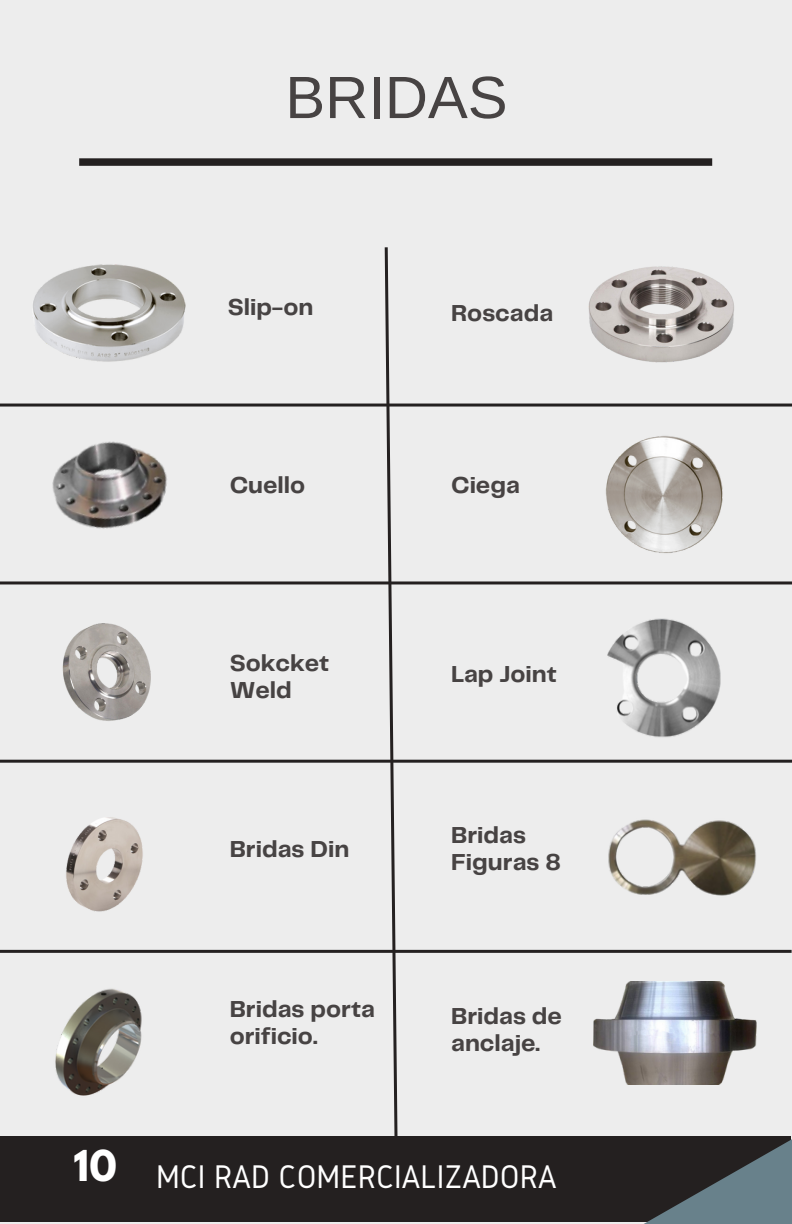
<style>
.page{position:relative;width:792px;height:1224px;background:#ededed}
.page>*{position:absolute;margin:0;border:0;box-sizing:border-box;transform-origin:0 0}
.t1{font:59.6px "Arimo";color:#474343}
.t2{font:34px "Gidole";color:#fff}
.t3{font:700 24px/27px "Telegraf";color:#474343}
</style>
<div class="page">
<div style="left:79px;top:158px;width:633px;height:8px;background:#242020"></div>
<div style="left:0;top:1137px;width:791px;height:85px;background:#242020"></div>
<svg style="left:644px;top:1139px;width:148px;height:85px"></svg>
<img style="left:0;top:264px;width:214px;height:140px">
<img style="left:52px;top:441px;width:115px;height:88px">
<img style="left:605px;top:436px;width:118px;height:117px">
<hr style="left:0;top:404px;width:792px;height:3px;background:#242020">
<hr style="left:0;top:581px;width:792px;height:3px;background:#242020">
<img style="left:62px;top:623px;width:89px;height:98px">
<hr style="left:0;top:760px;width:792px;height:3px;background:#242020">
<img style="left:55px;top:988px;width:87px;height:108px">
<img style="left:66px;top:817px;width:77px;height:95px">
<hr style="left:0;top:950px;width:792px;height:3px;background:#242020">
<img style="left:588px;top:266px;width:146px;height:97px">
<svg style="left:383px;top:247px;width:16px;height:890px"></svg>
<img style="left:607px;top:618px;width:114px;height:120px">
<img style="left:608px;top:819px;width:149px;height:77px">
<img style="left:593px;top:981px;width:164px;height:104px">
<h1 class="t1" style="left:285px;top:64px;width:224px">BRIDAS</h1>
<p class="t3" style="left:228px;top:294px;width:87px">Slip-on</p>
<p class="t3" style="left:230px;top:472px;width:77px">Cuello</p>
<p class="t3" style="left:230px;top:650px;width:101px">Sokcket<br>Weld</p>
<p class="t3" style="left:230px;top:836px;width:121px">Bridas Din</p>
<p class="t3" style="left:451px;top:301px;width:104px">Roscada</p>
<p class="t3" style="left:451px;top:472px;width:70px">Ciega</p>
<p class="t3" style="left:451px;top:662px;width:107px">Lap Joint</p>
<p class="t3" style="left:451px;top:823px;width:111px">Bridas<br>Figuras 8</p>
<p class="t3" style="left:230px;top:997px;width:147px">Bridas porta orificio.</p>
<p class="t3" style="left:451px;top:1004px;width:112px">Bridas de anclaje.</p>
<h2 class="t2" style="left:74px;top:1158px;width:485px"><sup>10</sup> MCI RAD COMERCIALIZADORA</h2>
</div>
